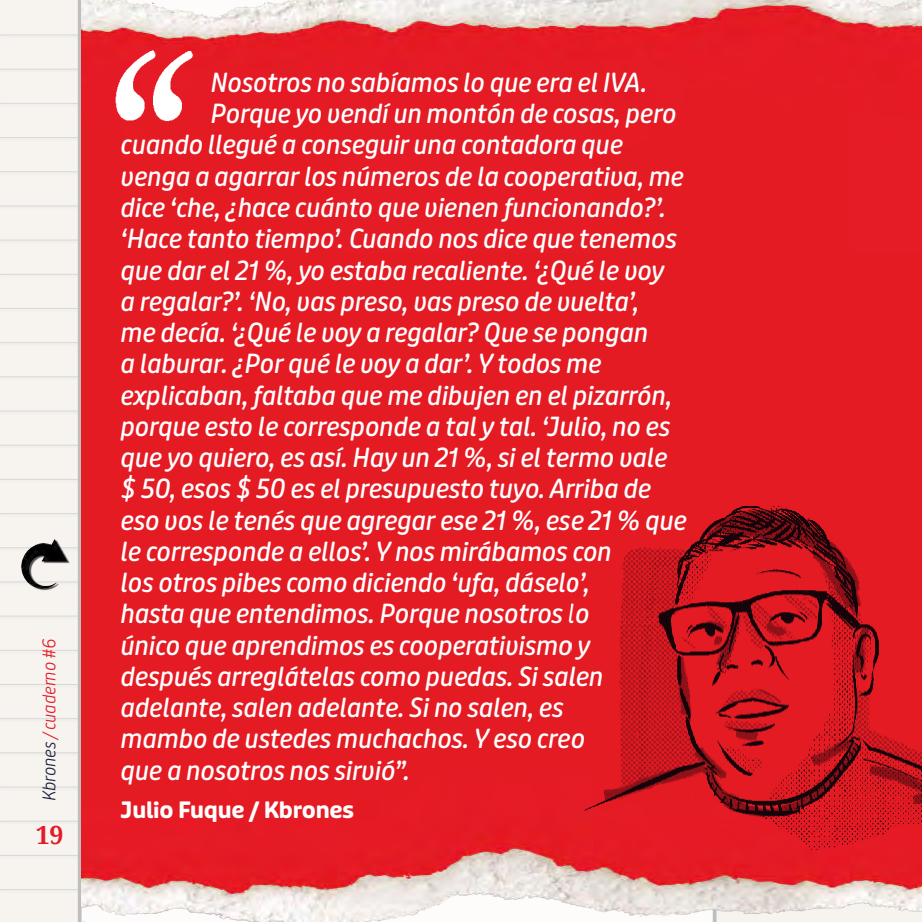
<style>
.page{position:relative;width:922px;height:922px;background:#fff}
.page>*{position:absolute;margin:0;border:0;box-sizing:border-box;transform-origin:0 0}
.TESTIMONIOS{font:italic 26.25px "Puffin Display Soft Medm";letter-spacing:-.01em;color:#fff}
.t1{font:700 25px "Droid Serif";color:#e41a26}
.quien_testimonia{font:700 22.5px "Puffin Display Soft";letter-spacing:-.01em;color:#fff}
.t2{font:italic 300 17.5px "Puffin Display Soft";letter-spacing:-.01em;color:#e41a26}
.s1{color:#1b213d}
</style>
<div class="page">
<div style="left:0;top:0;width:921px;height:921px;background:#f7f4f0"></div>
<div style="left:0;top:204px;width:921px;height:5px;background:#e8e6e4"></div>
<hr style="left:0;top:205px;width:921px;height:1px;background:#d9d8d8">
<div style="left:0;top:272px;width:921px;height:6px;background:#f2efeb"></div>
<hr style="left:0;top:274px;width:921px;height:1px;background:#d9d8d8">
<div style="left:0;top:136px;width:921px;height:5px;background:#f2efeb"></div>
<hr style="left:0;top:137px;width:921px;height:1px;background:#d9d8d8">
<div style="left:0;top:477px;width:921px;height:6px;background:#f3f0ec"></div>
<hr style="left:0;top:479px;width:921px;height:1px;background:#d9d8d8">
<hr style="left:0;top:547px;width:921px;height:1px;background:#d9d8d8">
<div style="left:0;top:614px;width:921px;height:5px;background:#000;opacity:.1"></div>
<hr style="left:0;top:615px;width:921px;height:1px;background:#d9d8d8">
<div style="left:0;top:341px;width:921px;height:5px;background:#efece9"></div>
<hr style="left:0;top:342px;width:921px;height:1px;background:#d9d8d8">
<div style="left:0;top:409px;width:921px;height:5px;background:#e6e4e2"></div>
<hr style="left:0;top:410px;width:921px;height:1px;background:#d9d8d8">
<div style="left:0;top:750px;width:921px;height:6px;background:#f2efeb"></div>
<hr style="left:0;top:752px;width:921px;height:1px;background:#d9d8d8">
<div style="left:0;top:819px;width:921px;height:5px;background:#000;opacity:.1"></div>
<hr style="left:0;top:820px;width:921px;height:1px;background:#d9d8d8">
<div style="left:0;top:682px;width:921px;height:6px;background:#000;opacity:.1"></div>
<hr style="left:0;top:683px;width:921px;height:1px;background:#d9d8d8">
<div style="left:0;top:887px;width:921px;height:5px;background:#000;opacity:.1"></div>
<hr style="left:0;top:888px;width:921px;height:1px;background:#d9d8d8">
<div style="left:0;top:67px;width:921px;height:6px;background:#f2efeb"></div>
<hr style="left:0;top:69px;width:921px;height:1px;background:#d9d8d8">
<div style="left:0;top:170px;width:921px;height:5px;background:#edeae7"></div>
<hr style="left:0;top:171px;width:921px;height:1px;background:#d9d8d8">
<div style="left:0;top:238px;width:921px;height:6px;background:#000;opacity:.1"></div>
<hr style="left:0;top:239px;width:921px;height:1px;background:#d9d8d8">
<div style="left:0;top:306px;width:921px;height:6px;background:#f3f0ec"></div>
<hr style="left:0;top:308px;width:921px;height:1px;background:#d9d8d8">
<div style="left:0;top:101px;width:921px;height:6px;background:#f2efec"></div>
<hr style="left:0;top:103px;width:921px;height:1px;background:#d9d8d8">
<div style="left:0;top:511px;width:921px;height:6px;background:#f2efeb"></div>
<hr style="left:0;top:513px;width:921px;height:1px;background:#d9d8d8">
<hr style="left:0;top:581px;width:921px;height:1px;background:#d9d8d8">
<div style="left:0;top:375px;width:921px;height:5px;background:#eae8e5"></div>
<hr style="left:0;top:376px;width:921px;height:1px;background:#d9d8d8">
<div style="left:0;top:443px;width:921px;height:5px;background:#000;opacity:.1"></div>
<hr style="left:0;top:444px;width:921px;height:1px;background:#d9d8d8">
<div style="left:0;top:716px;width:921px;height:6px;background:#f2efeb"></div>
<hr style="left:0;top:718px;width:921px;height:1px;background:#d9d8d8">
<div style="left:0;top:785px;width:921px;height:5px;background:#000;opacity:.1"></div>
<hr style="left:0;top:786px;width:921px;height:1px;background:#d9d8d8">
<div style="left:0;top:853px;width:921px;height:5px;background:#000;opacity:.1"></div>
<hr style="left:0;top:854px;width:921px;height:1px;background:#d9d8d8">
<div style="left:0;top:648px;width:921px;height:5px;background:#000;opacity:.1"></div>
<hr style="left:0;top:649px;width:921px;height:1px;background:#d9d8d8">
<div style="left:0;top:33px;width:921px;height:6px;background:#f2efeb"></div>
<hr style="left:0;top:35px;width:921px;height:1px;background:#d9d8d8">
<svg style="left:0;top:614px;width:3px;height:5px"></svg>
<svg style="left:0;top:409px;width:3px;height:5px"></svg>
<svg style="left:0;top:819px;width:3px;height:5px"></svg>
<svg style="left:0;top:682px;width:3px;height:6px"></svg>
<svg style="left:0;top:887px;width:3px;height:5px"></svg>
<svg style="left:0;top:238px;width:3px;height:6px"></svg>
<svg style="left:0;top:443px;width:3px;height:5px"></svg>
<svg style="left:0;top:785px;width:3px;height:5px"></svg>
<svg style="left:0;top:853px;width:3px;height:5px"></svg>
<svg style="left:0;top:648px;width:3px;height:5px"></svg>
<img style="left:19px;top:539px;width:52px;height:51px">
<img style="left:82px;top:0;width:839px;height:921px">
<img style="left:574px;top:495px;width:347px;height:359px">
<img style="left:109px;top:41px;width:87px;height:87px">
<p class="t2" style="left:39px;top:801px;width:164px;rotate:-90deg"><span class="s1">Kbrones</span> / cuaderno #6</p>
<p class="t1" style="left:36px;top:817px;width:29px">19</p>
<p class="TESTIMONIOS" style="left:210px;top:67px;width:438px">Nosotros no sabíamos lo que era el IVA.</p>
<p class="TESTIMONIOS" style="left:210px;top:98px;width:467px">Porque yo vendí un montón de cosas, pero</p>
<p class="TESTIMONIOS" style="left:120px;top:129px;width:504px">cuando llegué a conseguir una contadora que</p>
<p class="TESTIMONIOS" style="left:120px;top:161px;width:565px">venga a agarrar los números de la cooperativa, me</p>
<p class="TESTIMONIOS" style="left:120px;top:192px;width:546px">dice ‘che, ¿hace cuánto que vienen funcionando?’.</p>
<p class="TESTIMONIOS" style="left:120px;top:223px;width:558px">‘Hace tanto tiempo’. Cuando nos dice que tenemos</p>
<p class="TESTIMONIOS" style="left:120px;top:254px;width:545px">que dar el 21 %, yo estaba recaliente. ‘¿Qué le voy</p>
<p class="TESTIMONIOS" style="left:120px;top:286px;width:520px">a regalar?’. ‘No, vas preso, vas preso de vuelta’,</p>
<p class="TESTIMONIOS" style="left:120px;top:317px;width:529px">me decía. ‘¿Qué le voy a regalar? Que se pongan</p>
<p class="TESTIMONIOS" style="left:120px;top:348px;width:482px">a laburar. ¿Por qué le voy a dar’. Y todos me</p>
<p class="TESTIMONIOS" style="left:120px;top:379px;width:553px">explicaban, faltaba que me dibujen en el pizarrón,</p>
<p class="TESTIMONIOS" style="left:120px;top:411px;width:551px">porque esto le corresponde a tal y tal. ‘Julio, no es</p>
<p class="TESTIMONIOS" style="left:120px;top:442px;width:548px">que yo quiero, es así. Hay un 21 %, si el termo vale</p>
<p class="TESTIMONIOS" style="left:120px;top:473px;width:532px">$ 50, esos $ 50 es el presupuesto tuyo. Arriba de</p>
<p class="TESTIMONIOS" style="left:120px;top:504px;width:568px">eso vos le tenés que agregar ese 21 %, ese 21 % que</p>
<p class="TESTIMONIOS" style="left:120px;top:536px;width:492px">le corresponde a ellos’. Y nos mirábamos con</p>
<p class="TESTIMONIOS" style="left:120px;top:567px;width:470px">los otros pibes como diciendo ‘ufa, dáselo’,</p>
<p class="TESTIMONIOS" style="left:120px;top:598px;width:470px">hasta que entendimos. Porque nosotros lo</p>
<p class="TESTIMONIOS" style="left:120px;top:629px;width:471px">único que aprendimos es cooperativismo y</p>
<p class="TESTIMONIOS" style="left:120px;top:661px;width:484px">después arreglátelas como puedas. Si salen</p>
<p class="TESTIMONIOS" style="left:120px;top:692px;width:444px">adelante, salen adelante. Si no salen, es</p>
<p class="TESTIMONIOS" style="left:120px;top:723px;width:465px">mambo de ustedes muchachos. Y eso creo</p>
<p class="TESTIMONIOS" style="left:120px;top:754px;width:291px">que a nosotros nos sirvió”.</p>
<p class="quien_testimonia" style="left:120px;top:796px;width:235px">Julio Fuque / Kbrones</p>
</div>
